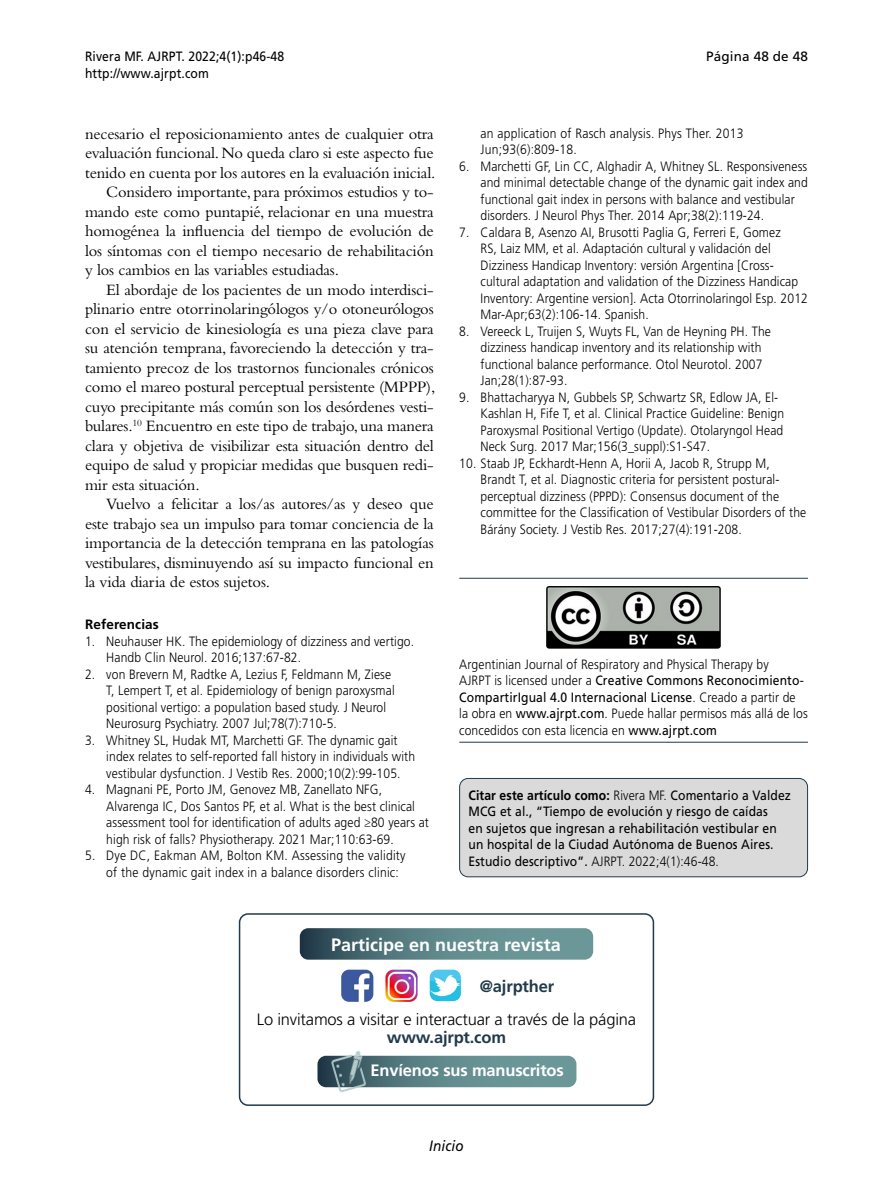
<style>
.page{position:relative;width:893px;height:1191px;background:#fff}
.page>*{position:absolute;margin:0;border:0;box-sizing:border-box;transform-origin:0 0}
.t1{font:700 18px "Frutiger LT Std";color:#fff}
.t2{font:16.5px "Bembo Std";letter-spacing:-.01em;color:#000}
.t3{font:300 16.5px "Frutiger LT Std";letter-spacing:-.01em;color:#000}
.t4{font:700 16.5px "Frutiger LT Std";letter-spacing:-.01em;color:#213a4b}
.t5{font:700 16.5px "Frutiger LT Std";letter-spacing:-.01em;color:#fff}
.t6{font:italic 15px "Frutiger LT Std";letter-spacing:.01em;color:#000;scale:.9 1}
.t7{font:300 13.5px/16.5px "Frutiger LT Std";letter-spacing:.01em;color:#000;scale:.9 1}
.t8{font:13.5px/16.5px "Frutiger LT Std";letter-spacing:.01em;color:#000;scale:.9 1}
.t9{font:13.5px "Frutiger LT Std";letter-spacing:.01em;color:#000}
.t10{font:700 13.5px "Frutiger LT Std";letter-spacing:.01em;color:#000}
.s1{font-weight:400}
.s2{font-weight:700}
.s3{font-weight:300}
</style>
<div class="page">
<div style="left:239px;top:913px;width:415px;height:193px;border:2px solid #213a4b;border-radius:9px"></div>
<img style="left:343px;top:971px;width:29px;height:29px">
<div style="left:340px;top:968px;width:35px;height:35px;border:2px solid #fff;border-radius:9px"></div>
<img style="left:387px;top:971px;width:29px;height:29px">
<div style="left:384px;top:968px;width:35px;height:35px;border:2px solid #fff;border-radius:9px"></div>
<img style="left:431px;top:971px;width:28px;height:28px">
<div style="left:428px;top:968px;width:34px;height:34px;border:2px solid #fff;border-radius:9px"></div>
<svg style="left:300px;top:928px;width:293px;height:31px;background:#597f84"></svg>
<svg style="left:317px;top:1055px;width:259px;height:32px;background:#648c8f"></svg>
<img style="left:327px;top:1050px;width:49px;height:43px">
<hr style="left:459px;top:578px;width:349px;height:1px;background:#213a4b">
<hr style="left:459px;top:742px;width:349px;height:1px;background:#213a4b">
<img style="left:546px;top:587px;width:175px;height:61px">
<div style="left:460px;top:778px;width:347px;height:98px;background:#dadada;border-radius:9px"></div>
<div style="left:459px;top:778px;width:349px;height:99px;border:1px solid #213a4b;border-radius:9px"></div>
<p class="t8" style="left:85px;top:48px;width:223px">Rivera MF. AJRPT. 2022;4(1):p46-48 http://www.ajrpt.com</p>
<p class="t2" style="left:85px;top:124px;width:350px">necesario el reposicionamiento antes de cualquier otra</p>
<p class="t2" style="left:85px;top:143px;width:350px">evaluación funcional. No queda claro si este aspecto fue</p>
<p class="t2" style="left:85px;top:163px;width:352px">tenido en cuenta por los autores en la evaluación inicial.</p>
<p class="t2" style="left:106px;top:182px;width:329px">Considero importante, para próximos estudios y to-</p>
<p class="t2" style="left:85px;top:202px;width:350px">mando este como puntapié, relacionar en una muestra</p>
<p class="t2" style="left:85px;top:221px;width:350px">homogénea la influencia del tiempo de evolución de</p>
<p class="t2" style="left:85px;top:241px;width:350px">los síntomas con el tiempo necesario de rehabilitación</p>
<p class="t2" style="left:85px;top:260px;width:256px">y los cambios en las variables estudiadas.</p>
<p class="t2" style="left:106px;top:280px;width:329px">El abordaje de los pacientes de un modo interdisci-</p>
<p class="t2" style="left:85px;top:299px;width:350px">plinario entre otorrinolaringólogos y/o otoneurólogos</p>
<p class="t2" style="left:85px;top:319px;width:350px">con el servicio de kinesiología es una pieza clave para</p>
<p class="t2" style="left:85px;top:338px;width:350px">su atención temprana, favoreciendo la detección y tra-</p>
<p class="t2" style="left:85px;top:358px;width:350px">tamiento precoz de los trastornos funcionales crónicos</p>
<p class="t2" style="left:85px;top:377px;width:352px">como el mareo postural perceptual persistente (MPPP),</p>
<p class="t2" style="left:85px;top:397px;width:350px">cuyo precipitante más común son los desórdenes vesti-</p>
<p class="t2" style="left:85px;top:416px;width:350px">bulares.<sup>10</sup> Encuentro en este tipo de trabajo, una manera</p>
<p class="t2" style="left:85px;top:436px;width:350px">clara y objetiva de visibilizar esta situación dentro del</p>
<p class="t2" style="left:85px;top:455px;width:350px">equipo de salud y propiciar medidas que busquen redi-</p>
<p class="t2" style="left:85px;top:475px;width:116px">mir esta situación.</p>
<p class="t2" style="left:106px;top:494px;width:329px">Vuelvo a felicitar a los/as autores/as y deseo que</p>
<p class="t2" style="left:85px;top:514px;width:350px">este trabajo sea un impulso para tomar conciencia de la</p>
<p class="t2" style="left:85px;top:533px;width:350px">importancia de la detección temprana en las patologías</p>
<p class="t2" style="left:85px;top:553px;width:350px">vestibulares, disminuyendo así su impacto funcional en</p>
<p class="t2" style="left:85px;top:572px;width:187px">la vida diaria de estos sujetos.</p>
<p class="t10" style="left:85px;top:617px;width:75px">Referencias</p>
<p class="t7" style="left:106px;top:633px;width:343px;text-indent:-21px">1. Neuhauser HK. The epidemiology of dizziness and vertigo.<br>Handb Clin Neurol. 2016;137:67-82.</p>
<p class="t7" style="left:106px;top:666px;width:322px;text-indent:-21px">2. von Brevern M, Radtke A, Lezius F, Feldmann M, Ziese T, Lempert T, et al. Epidemiology of benign paroxysmal positional vertigo: a population based study. J Neurol Neurosurg Psychiatry. 2007 Jul;78(7):710-5.</p>
<p class="t7" style="left:106px;top:732px;width:345px;text-indent:-21px">3. Whitney SL, Hudak MT, Marchetti GF. The dynamic gait index relates to self-reported fall history in individuals with vestibular dysfunction. J Vestib Res. 2000;10(2):99-105.</p>
<p class="t7" style="left:106px;top:781px;width:360px;text-indent:-21px">4. Magnani PE, Porto JM, Genovez MB, Zanellato NFG, Alvarenga IC, Dos Santos PF, et al. What is the best clinical assessment tool for identification of adults aged ≥80 years at high risk of falls? Physiotherapy. 2021 Mar;110:63-69.</p>
<p class="t7" style="left:106px;top:847px;width:334px;text-indent:-21px">5. Dye DC, Eakman AM, Bolton KM. Assessing the validity of the dynamic gait index in a balance disorders clinic:</p>
<p class="t9" style="left:706px;top:49px;width:103px">Página 48 de 48</p>
<p class="t7" style="left:480px;top:125px;width:294px">an application of Rasch analysis. Phys Ther. 2013<br>Jun;93(6):809-18.</p>
<p class="t7" style="left:480px;top:158px;width:365px;text-indent:-21px">6. Marchetti GF, Lin CC, Alghadir A, Whitney SL. Responsiveness and minimal detectable change of the dynamic gait index and functional gait index in persons with balance and vestibular disorders. J Neurol Phys Ther. 2014 Apr;38(2):119-24.</p>
<p class="t7" style="left:480px;top:224px;width:365px;text-indent:-21px">7. Caldara B, Asenzo AI, Brusotti Paglia G, Ferreri E, Gomez<br>RS, Laiz MM, et al. Adaptación cultural y validación del Dizziness Handicap Inventory: versión Argentina [Cross&shy;cultural adaptation and validation of the Dizziness Handicap Inventory: Argentine version]. Acta Otorrinolaringol Esp. 2012<br>Mar-Apr;63(2):106-14. Spanish.</p>
<p class="t7" style="left:480px;top:323px;width:324px;text-indent:-21px">8. Vereeck L, Truijen S, Wuyts FL, Van de Heyning PH. The dizziness handicap inventory and its relationship with functional balance performance. Otol Neurotol. 2007<br>Jan;28(1):87-93.</p>
<p class="t7" style="left:480px;top:389px;width:339px;text-indent:-21px">9. Bhattacharyya N, Gubbels SP, Schwartz SR, Edlow JA, El-Kashlan H, Fife T, et al. Clinical Practice Guideline: Benign Paroxysmal Positional Vertigo (Update). Otolaryngol Head Neck Surg. 2017 Mar;156(3_suppl):S1-S47.</p>
<p class="t7" style="left:480px;top:455px;width:364px;text-indent:-21px">10. Staab JP, Eckhardt-Henn A, Horii A, Jacob R, Strupp M, Brandt T, et al. Diagnostic criteria for persistent postural&shy;perceptual dizziness (PPPD): Consensus document of the committee for the Classification of Vestibular Disorders of the Bárány Society. J Vestib Res. 2017;27(4):191-208.</p>
<p class="t7" style="left:459px;top:656px;width:389px">Argentinian Journal of Respiratory and Physical Therapy by<br>AJRPT is licensed under a <span class="s1">Creative Commons Reconocimiento-CompartirIgual 4.0 Internacional License</span>. Creado a partir de la obra en <span class="s1">www.ajrpt.com</span>. Puede hallar permisos más allá de los concedidos con esta licencia en <span class="s1">www.ajrpt.com</span></p>
<p class="t8" style="left:468px;top:787px;width:360px"><span class="s2">Citar este artículo como:</span> <span class="s3">Rivera MF.</span> Comentario a Valdez MCG et al., “Tiempo de evolución y riesgo de caídas<br>en sujetos que ingresan a rehabilitación vestibular en un hospital de la Ciudad Autónoma de Buenos Aires.<br>Estudio descriptivo”. <span class="s3">AJRPT. 2022;4(1):46-48.</span></p>
<h1 class="t1" style="left:331px;top:933px;width:231px">Participe en nuestra revista</h1>
<p class="t4" style="left:480px;top:976px;width:76px">@ajrpther</p>
<p class="t3" style="left:257px;top:1009px;width:381px">Lo invitamos a visitar e interactuar a través de la página</p>
<p class="t4" style="left:387px;top:1027px;width:121px">www.ajrpt.com</p>
<p class="t5" style="left:371px;top:1060px;width:195px">Envíenos sus manuscritos</p>
<p class="t6" style="left:429px;top:1137px;width:40px">Inicio</p>
</div>
